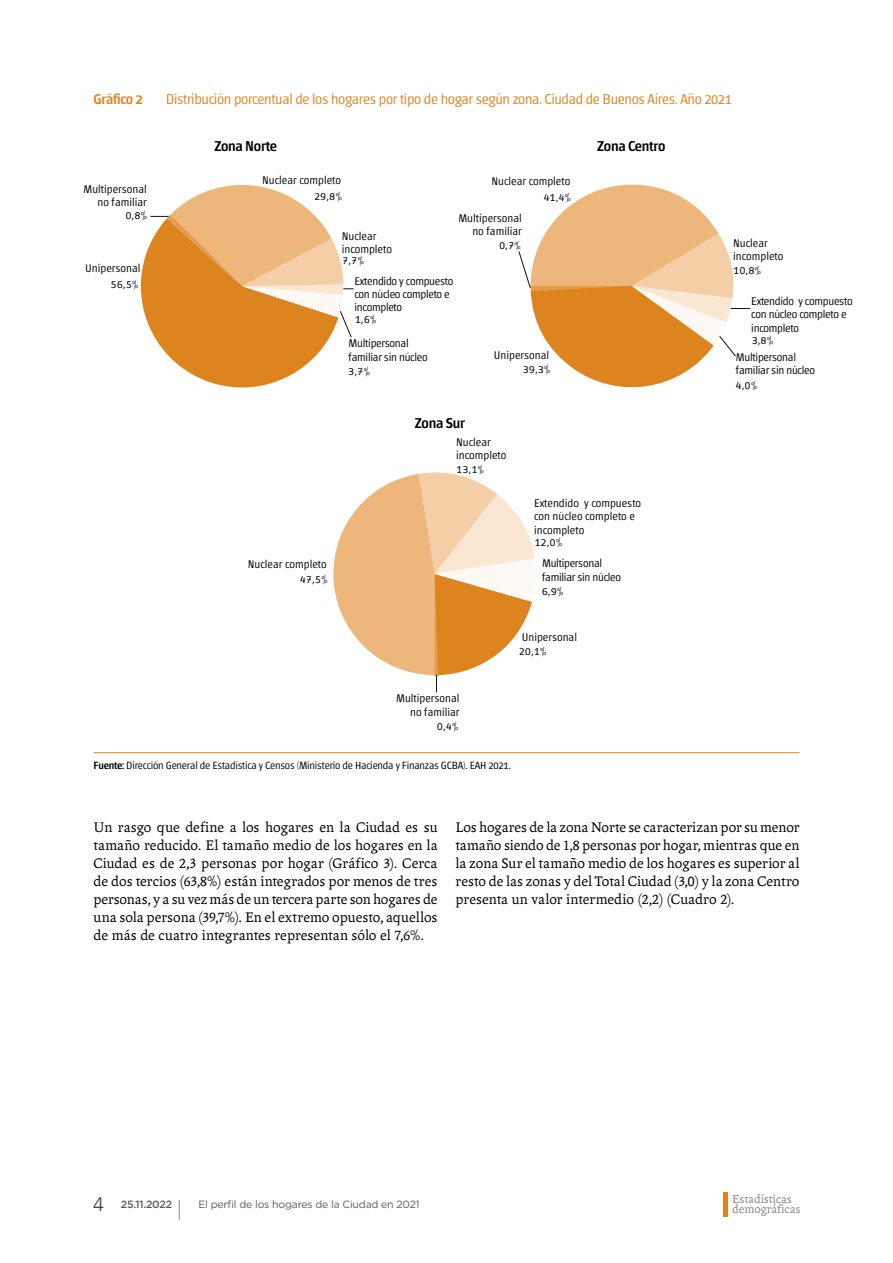
<style>
.page{position:relative;width:893px;height:1263px;background:#fff}
.page>*{position:absolute;margin:0;border:0;box-sizing:border-box;transform-origin:0 0}
.t1{font:21px "Gotham";color:#5a5a59;scale:.5 1}
.t2{font:300 19.5px "Zurich BT";color:#3c3c3b}
.t3{font:15px/18px "Andralis ND Os F";letter-spacing:.005em;color:#000;text-align:justify}
.t4{font:500 14.4px "Chaco";letter-spacing:-.02em;color:#000}
.t5{font:300 14.25px "Chaco";letter-spacing:-.025em;color:#dd841f}
.t6{font:500 14.25px "Chaco";letter-spacing:-.025em;color:#dd841f}
.t7{font:12.6px "Andralis ND Os F";color:#878787}
.t8{font:300 11.1px/13.4px "Chaco";color:#000;text-align:right}
.t9{font:300 11.1px/13.4px "Chaco";letter-spacing:-.025em;color:#000}
.t10{font:300 10.5px "Chaco";letter-spacing:-.02em;color:#000}
.t11{font:10.5px "Gotham";letter-spacing:-.02em;color:#5a5a59}
.t12{font:500 10.5px "Gotham";letter-spacing:-.02em;color:#5a5a59}
.s1{font-weight:500}
.s2{font-family:"Andralis NDSC"}
</style>
<div class="page">
<hr style="left:723px;top:1192px;width:4px;height:24px;background:#dd841f">
<hr style="left:94px;top:752px;width:705px;height:1px;background:#dd841f">
<svg style="left:140px;top:185px;width:214px;height:203px"></svg>
<svg style="left:333px;top:472px;width:203px;height:221px"></svg>
<svg style="left:518px;top:185px;width:232px;height:203px"></svg>
<p class="t6" style="left:94px;top:93px;width:51px">Gráfico 2</p>
<p class="t5" style="left:166px;top:93px;width:567px">Distribución porcentual de los hogares por tipo de hogar según zona. Ciudad de Buenos Aires. Año 2021</p>
<p class="t8" style="left:83px;top:183px;width:65px">Multipersonal no familiar<br>0,8%</p>
<p class="t8" style="left:85px;top:261px;width:57px;line-height:16.4px">Unipersonal<br>56,5%</p>
<p class="t4" style="left:214px;top:140px;width:64px">Zona Norte</p>
<p class="t4" style="left:597px;top:139px;width:70px">Zona Centro</p>
<p class="t8" style="left:262px;top:174px;width:81px;line-height:15.1px">Nuclear completo<br>29,8%</p>
<p class="t8" style="left:491px;top:175px;width:81px;line-height:15.1px">Nuclear completo<br>41,4%</p>
<p class="t8" style="left:458px;top:211px;width:65px;line-height:13.8px">Multipersonal no familiar<br>0,7%</p>
<p class="t8" style="left:342px;top:230px;width:52px;text-align:left">Nuclear incompleto</p>
<p class="t9" style="left:354px;top:251px;width:101px;line-height:20.2px;text-indent:-12px">7,7%<br>Extendido y compuesto</p>
<p class="t9" style="left:354px;top:288px;width:97px">con núcleo completo e incompleto</p>
<p class="t9" style="left:349px;top:308px;width:62px;line-height:23.9px;text-indent:7px">1,6%<br>Multipersonal</p>
<p class="t9" style="left:349px;top:350px;width:81px;line-height:14.5px">familiar sin núcleo<br>3,7%</p>
<p class="t8" style="left:494px;top:349px;width:58px;line-height:14px">Unipersonal<br>39,3%</p>
<p class="t4" style="left:415px;top:416px;width:52px">Zona Sur</p>
<p class="t8" style="left:248px;top:557px;width:81px;line-height:15.1px">Nuclear completo<br>47,5%</p>
<p class="t8" style="left:456px;top:436px;width:52px;text-align:left">Nuclear incompleto<br>13,1%</p>
<p class="t8" style="left:534px;top:497px;width:109px;text-align:left">Extendido y compuesto con núcleo completo e incompleto</p>
<p class="t9" style="left:542px;top:532px;width:62px;line-height:21.6px;text-indent:-7px">12,0%<br>Multipersonal</p>
<p class="t9" style="left:542px;top:570px;width:81px;line-height:14.5px">familiar sin núcleo<br>6,9%</p>
<p class="t8" style="left:519px;top:631px;width:59px;line-height:14px;text-align:left">Unipersonal<br>20,1%</p>
<p class="t8" style="left:396px;top:692px;width:65px;line-height:13.8px">Multipersonal no familiar<br>0,4%</p>
<p class="t10" style="left:94px;top:761px;width:419px"><span class="s1">Fuente:</span> Dirección General de Estadística y Censos (Ministerio de Hacienda y Finanzas GCBA). EAH 2021.</p>
<p class="t8" style="left:733px;top:237px;width:52px;text-align:left">Nuclear incompleto<br>10,8%</p>
<p class="t9" style="left:751px;top:295px;width:103px">Extendido y compuesto con núcleo completo e incompleto</p>
<p class="t9" style="left:736px;top:332px;width:62px;line-height:17.4px;text-indent:16px">3,8%<br>Multipersonal</p>
<p class="t9" style="left:736px;top:364px;width:81px;line-height:14.5px">familiar sin núcleo<br>4,0%</p>
<p class="t3" style="left:94px;top:818px;width:345px">Un rasgo que define a los hogares en la Ciudad es su tamaño reducido. El tamaño medio de los hogares en la Ciudad es de <span class="s2">2</span>,<span class="s2">3</span> personas por hogar (Gráfico <span class="s2">3</span>). Cerca de dos tercios (<span class="s2">63</span>,<span class="s2">8</span>%) están integrados por menos de tres personas, y a su vez más de un tercera parte son hogares de una sola persona (<span class="s2">39</span>,<span class="s2">7</span>%). En el extremo opuesto, aquellos de más de cuatro integrantes representan sólo el <span class="s2">7</span>,<span class="s2">6</span>%.</p>
<p class="t3" style="left:455px;top:818px;width:345px">Los hogares de la zona Norte se caracterizan por su menor tamaño siendo de <span class="s2">1</span>,<span class="s2">8</span> personas por hogar, mientras que en la zona Sur el tamaño medio de los hogares es superior al resto de las zonas y del Total Ciudad (<span class="s2">3</span>,<span class="s2">0</span>) y la zona Centro presenta un valor intermedio (<span class="s2">2</span>,<span class="s2">2</span>) (Cuadro <span class="s2">2</span>).</p>
<p class="t7" style="left:732px;top:1192px;width:61px">Estadísticas</p>
<h2 class="t2" style="left:93px;top:1192px;width:12px">4</h2>
<p class="t7" style="left:732px;top:1203px;width:70px">demográficas</p>
<p class="t11" style="left:198px;top:1197px;width:223px">El perfil de los hogares de la Ciudad en 2021</p>
<p class="t12" style="left:121px;top:1198px;width:53px">25.11.2022</p>
<h1 class="t1" style="left:178px;top:1196px;width:8px">|</h1>
</div>
